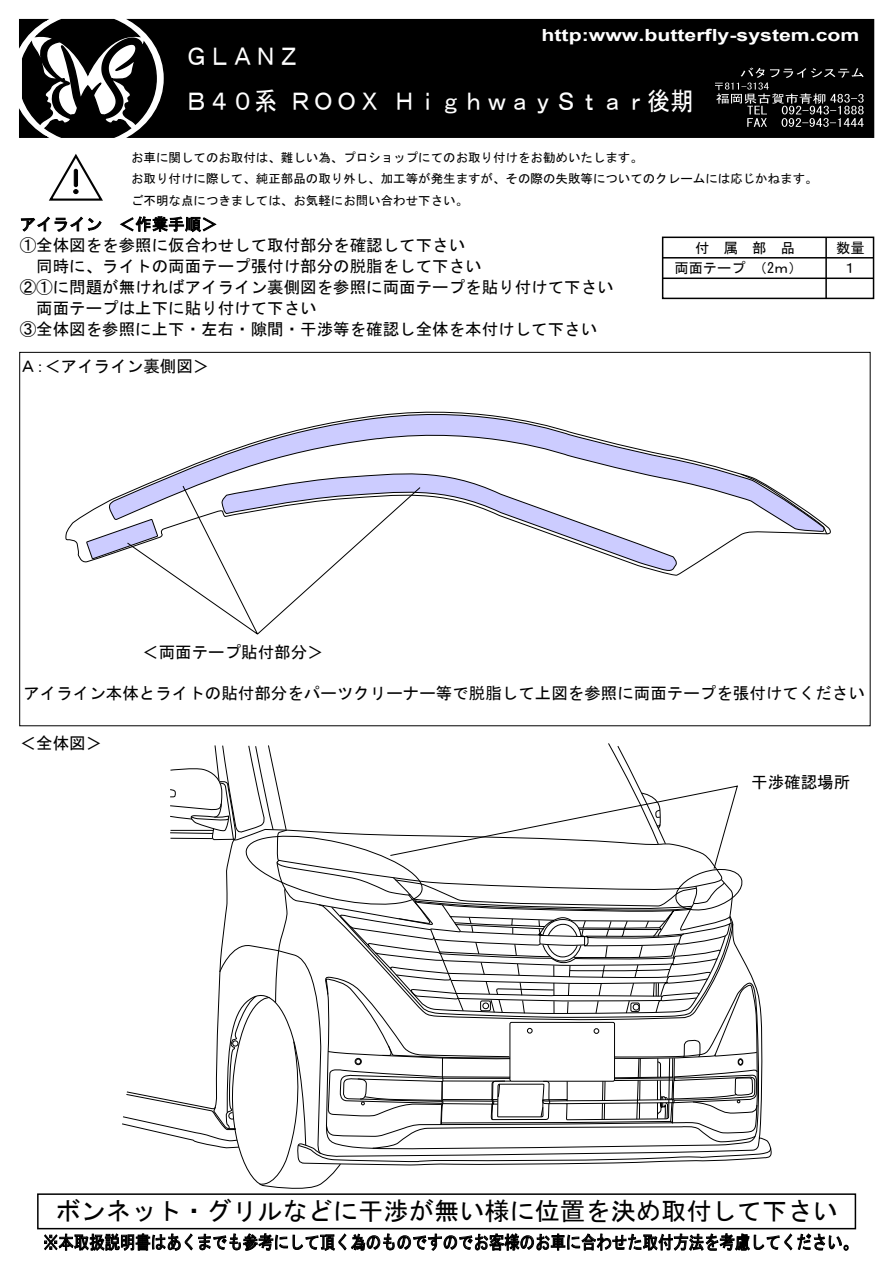
<style>
.page{position:relative;width:893px;height:1263px;background:#fff}
.page>*{position:absolute;margin:0;border:0;box-sizing:border-box;transform-origin:0 0}
.t1{font:25.5px/44.7px "MS Gothic";color:#fff;scale:.91 1}
.t2{font:25.2px "MS Gothic";color:#000}
.t3{font:18.15px "MS Gothic";color:#000;scale:.85 1}
.t4{font:700 16.8px "Arial";color:#fff;scale:1.27 1}
.t5{font:16.5px/21px "MS Gothic";color:#000}
.t6{font:14.25px "MS Gothic";color:#000}
.t7{font:12.45px/21.9px "MS Gothic";color:#000}
</style>
<div class="page">
<svg style="left:49px;top:154px;width:54px;height:47px"></svg>
<svg style="left:661px;top:236px;width:214px;height:63px"></svg>
<svg style="left:741px;top:524px;width:87px;height:10px"></svg>
<svg style="left:541px;top:531px;width:136px;height:41px"></svg>
<svg style="left:141px;top:411px;width:684px;height:120px"></svg>
<svg style="left:87px;top:486px;width:333px;height:148px"></svg>
<div style="left:37px;top:1193px;width:819px;height:36px;border:2px solid #000"></div>
<svg style="left:19px;top:18px;width:108px;height:119px"></svg>
<div style="left:127px;top:18px;width:748px;height:119px;background:#000"></div>
<svg style="left:715px;top:68px;width:149px;height:59px;background:#262626"></svg>
<svg style="left:122px;top:743px;width:650px;height:446px"></svg>
<p class="t4" style="left:541px;top:23px;width:252px">http:www.butterfly-system.com</p>
<h1 class="t1" style="left:185px;top:34px;width:561px">ＧＬＡＮＺ<br>Ｂ４０系 ＲＯＯＸ ＨｉｇｈｗａｙＳｔａｒ後期</h1>
<p class="t7" style="left:131px;top:146px;width:688px">お車に関してのお取付は、難しい為、プロショップにてのお取り付けをお勧めいたします。<br>お取り付けに際して、純正部品の取り外し、加工等が発生ますが、その際の失敗等についてのクレームには応じかねます。ご不明な点につきましては、お気軽にお問い合わせ下さい。</p>
<p class="t5" style="left:20px;top:214px;width:596px">アイライン　＜作業手順＞<br>①全体図をを参照に仮合わせして取付部分を確認して下さい<br>　同時に、ライトの両面テープ張付け部分の脱脂をして下さい<br>②①に問題が無ければアイライン裏側図を参照に両面テープを貼り付けて下さい　両面テープは上下に貼り付けて下さい<br>③全体図を参照に上下・左右・隙間・干渉等を確認し全体を本付けして下さい</p>
<p class="t6" style="left:695px;top:241px;width:101px">付　属　部　品</p>
<p class="t6" style="left:836px;top:241px;width:30px">数量</p>
<p class="t6" style="left:674px;top:261px;width:130px">両面テープ　（2ｍ）</p>
<p class="t6" style="left:842px;top:261px;width:16px">１</p>
<p class="t5" style="left:20px;top:356px;width:191px">Ａ：＜アイライン裏側図＞</p>
<p class="t5" style="left:142px;top:641px;width:183px">＜両面テープ貼付部分＞</p>
<p class="t5" style="left:23px;top:683px;width:843px">アイライン本体とライトの貼付部分をパーツクリーナー等で脱脂して上図を参照に両面テープを張付けてください</p>
<p class="t5" style="left:20px;top:732px;width:84px">＜全体図＞</p>
<p class="t5" style="left:751px;top:772px;width:100px">干渉確認場所</p>
<h2 class="t2" style="left:55px;top:1198px;width:784px">ボンネット・グリルなどに干渉が無い様に位置を決め取付して下さい</h2>
<p class="t3" style="left:43px;top:1233px;width:960px">※本取扱説明書はあくまでも参考にして頂く為のものですのでお客様のお車に合わせた取付方法を考慮してください。</p>
</div>
